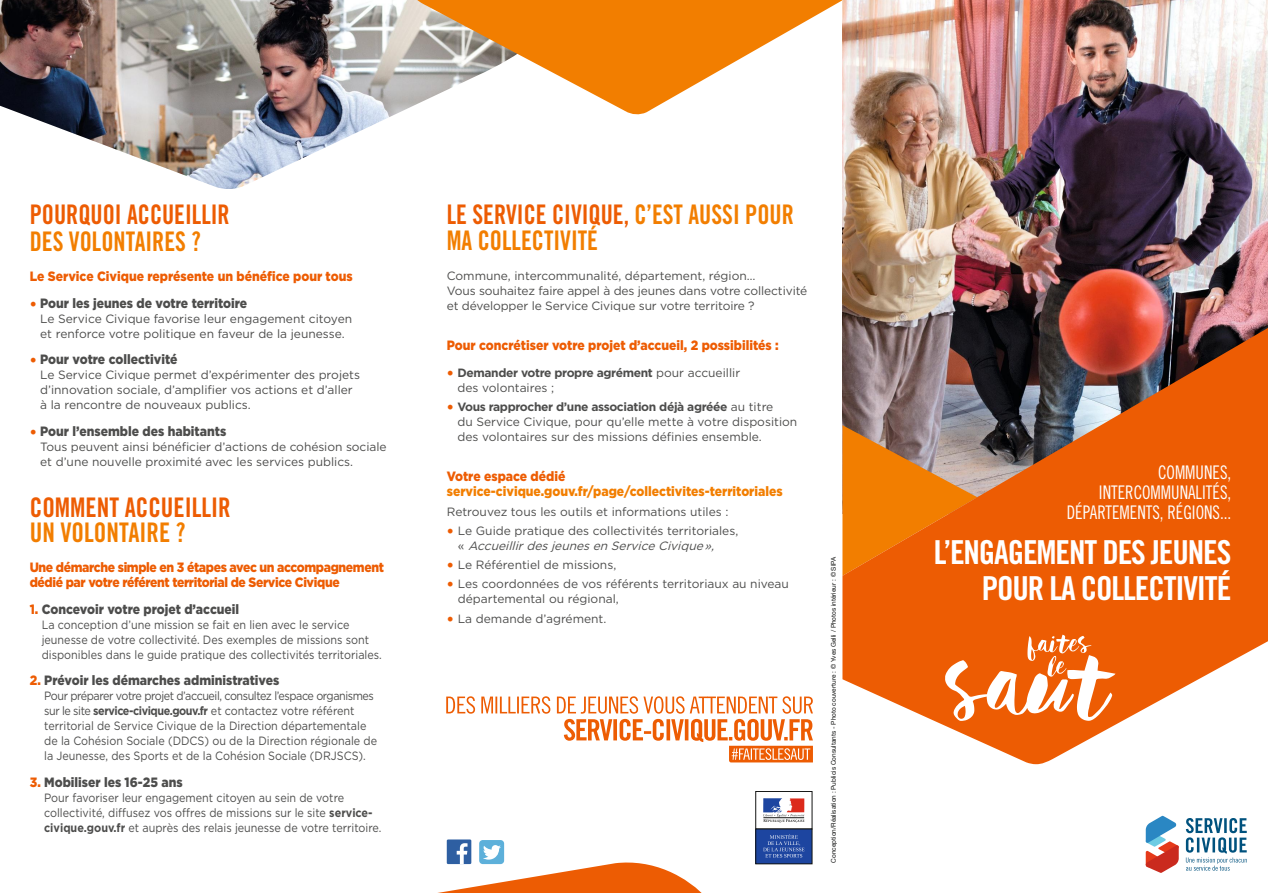
<style>
.page{position:relative;width:1268px;height:893px;background:#fff}
.page>*{position:absolute;margin:0;border:0;box-sizing:border-box;transform-origin:0 0}
.t1{font:33px/36.5px "Trade Gothic Bold Cond Twenty";letter-spacing:-.035em;color:#fff;text-align:right}
.t2{font:27px/25.5px "Trade Gothic Bold Cond Twenty";color:#f27e00;scale:.9 1}
.t3{font:27px "Trade Gothic Bold Cond Twenty";color:#ed5c03;scale:.9 1}
.t4{font:27px "Trade Gothic Bold Cond Twenty";color:#ed5c03;scale:.93 1}
.t5{font:27px "Trade Gothic Bold Cond Twenty";color:#f27e00;scale:.93 1}
.t6{font:18.75px/20.1px "Trade Gothic Cond Eighteen";color:#fff;text-align:right;scale:.9 1}
.t7{font:900 13.5px/15px "Gotham";letter-spacing:-.015em;color:#ed5c03;scale:.9 1}
.t8{font:900 13.5px "Gotham";color:#4d4d4c;scale:.9 1}
.t9{font:900 13.5px "Gotham";color:#f27e00;scale:.9 1}
.t10{font:12px/15px "Gotham";color:#4d4d4c}
.t11{font:12px/15px "Gotham";color:#4d4d4c;scale:.9 1}
.t12{font:6.45px "Helvetica Neue";color:#131413}
.s1{font-family:"Minion Pro";font-weight:400;font-size:18px;color:#ed5c03}
.s2{color:#ed5c03}
.s3{font-weight:700}
.s4{font-family:"Minion Pro";font-size:18px;color:#ed5c03}
.s5{font-style:italic}
</style>
<div class="page">
<img style="left:0;top:0;width:402px;height:189px">
<svg style="left:402px;top:0;width:440px;height:115px"></svg>
<img style="left:842px;top:0;width:425px;height:315px">
<svg style="left:842px;top:315px;width:425px;height:449px;background:#ce723a"></svg>
<div style="left:755px;top:791px;width:57px;height:38px;border:1px solid #131413"></div>
<svg style="left:763px;top:798px;width:41px;height:25px"></svg>
<div style="left:755px;top:829px;width:56px;height:35px;background:#1d45a0"></div>
<svg style="left:1145px;top:816px;width:33px;height:57px"></svg>
<svg style="left:1185px;top:818px;width:61px;height:53px"></svg>
<svg style="left:437px;top:834px;width:367px;height:59px"></svg>
<svg style="left:446px;top:696px;width:366px;height:66px"></svg>
<svg style="left:944px;top:635px;width:171px;height:86px"></svg>
<h2 class="t3" style="left:30px;top:198px;width:223px">POURQUOI ACCUEILLIR</h2>
<h2 class="t2" style="left:30px;top:229px;width:191px">DES VOLONTAIRES ?</h2>
<p class="t7" style="left:30px;top:269px;width:360px">Le Service Civique représente un bénéfice pour tous</p>
<p class="t8" style="left:30px;top:294px;width:243px"><span class="s1">•</span> Pour les jeunes de votre territoire</p>
<p class="t10" style="left:40px;top:311px;width:313px">Le Service Civique favorise leur engagement citoyen et renforce votre politique en faveur de la jeunesse.</p>
<p class="t8" style="left:30px;top:350px;width:166px"><span class="s1">•</span> Pour votre collectivité</p>
<p class="t10" style="left:40px;top:367px;width:321px">Le Service Civique permet d’expérimenter des projets d’innovation sociale, d’amplifier vos actions et d’aller à la rencontre de nouveaux publics.</p>
<p class="t8" style="left:30px;top:422px;width:220px"><span class="s1">•</span> Pour l’ensemble des habitants</p>
<p class="t10" style="left:40px;top:439px;width:348px">Tous peuvent ainsi bénéficier d’actions de cohésion sociale et d’une nouvelle proximité avec les services publics.</p>
<h2 class="t4" style="left:30px;top:491px;width:217px">COMMENT ACCUEILLIR</h2>
<h2 class="t5" style="left:30px;top:516px;width:169px">UN VOLONTAIRE ?</h2>
<p class="t7" style="left:30px;top:560px;width:395px">Une démarche simple en 3 étapes avec un accompagnement dédié par votre référent territorial de Service Civique</p>
<p class="t8" style="left:30px;top:599px;width:234px"><span class="s2">1.</span> Concevoir votre projet d’accueil</p>
<p class="t11" style="left:42px;top:617px;width:379px">La conception d’une mission se fait en lien avec le service jeunesse de votre collectivité. Des exemples de missions sont disponibles dans le guide pratique des collectivités territoriales.</p>
<p class="t8" style="left:30px;top:671px;width:279px"><span class="s2">2.</span> Prévoir les démarches administratives</p>
<p class="t11" style="left:44px;top:688px;width:371px">Pour préparer votre projet d’accueil, consultez l’espace organismes sur le site <span class="s3">service-civique.gouv.fr</span> et contactez votre référent territorial de Service Civique de la Direction départementale de la Cohésion Sociale (DDCS) ou de la Direction régionale de la Jeunesse, des Sports et de la Cohésion Sociale (DRJSCS).</p>
<p class="t8" style="left:30px;top:772px;width:171px"><span class="s2">3.</span> Mobiliser les 16-25 ans</p>
<p class="t11" style="left:44px;top:790px;width:376px">Pour favoriser leur engagement citoyen au sein de votre collectivité, diffusez vos offres de missions sur le site <span class="s3">service&shy;civique.gouv.fr</span> et auprès des relais jeunesse de votre territoire.</p>
<h2 class="t2" style="left:446px;top:202px;width:387px"><span class="s2">LE SERVICE CIVIQUE,</span> C’EST AUSSI POUR<br>MA COLLECTIVITÉ</h2>
<p class="t10" style="left:446px;top:268px;width:362px">Commune, intercommunalité, département, région…<br>Vous souhaitez faire appel à des jeunes dans votre collectivité et développer le Service Civique sur votre territoire ?</p>
<p class="t7" style="left:446px;top:338px;width:370px">Pour concrétiser votre projet d’accueil, 2 possibilités :</p>
<p class="t10" style="left:457px;top:365px;width:284px;text-indent:-11px"><span class="s4">•</span> <span class="s3">Demander votre propre agrément</span> pour accueillir des volontaires ;</p>
<p class="t10" style="left:457px;top:399px;width:341px;text-indent:-11px"><span class="s4">•</span> <span class="s3">Vous rapprocher d’une association déjà agréée</span> au titre<br>du Service Civique, pour qu’elle mette à votre disposition des volontaires sur des missions définies ensemble.</p>
<p class="t7" style="left:446px;top:469px;width:133px">Votre espace dédié</p>
<p class="t9" style="left:446px;top:482px;width:374px">service-civique.gouv.fr/page/collectivites-territoriales</p>
<p class="t10" style="left:446px;top:504px;width:283px">Retrouvez tous les outils et informations utiles :</p>
<p class="t10" style="left:458px;top:523px;width:282px;text-indent:-11px"><span class="s4">•</span> Le Guide pratique des collectivités territoriales, « <span class="s5">AccueillirdesjeunesenServiceCivique»,</span></p>
<p class="t10" style="left:446px;top:557px;width:171px"><span class="s4">•</span> Le Référentiel de missions,</p>
<p class="t10" style="left:458px;top:576px;width:332px;text-indent:-11px"><span class="s4">•</span> Les coordonnées de vos référents territoriaux au niveau départemental ou régional,</p>
<p class="t10" style="left:446px;top:611px;width:161px"><span class="s4">•</span> La demande d’agrément.</p>
<p class="t12" style="left:827px;top:862px;width:307px;rotate:-90deg">Conception/Réalisation : Publicis Consultants - Photo couverture : © Yves Gelli / Photos intérieur : © SIPA</p>
<h3 class="t6" style="left:1066px;top:462px;width:184px">COMMUNES,<br>INTERCOMMUNALITÉS,<br>DÉPARTEMENTS, RÉGIONS...</h3>
<h1 class="t1" style="left:933px;top:533px;width:299px">L’ENGAGEMENT DES JEUNES<br>POUR LA COLLECTIVITÉ</h1>
</div>
